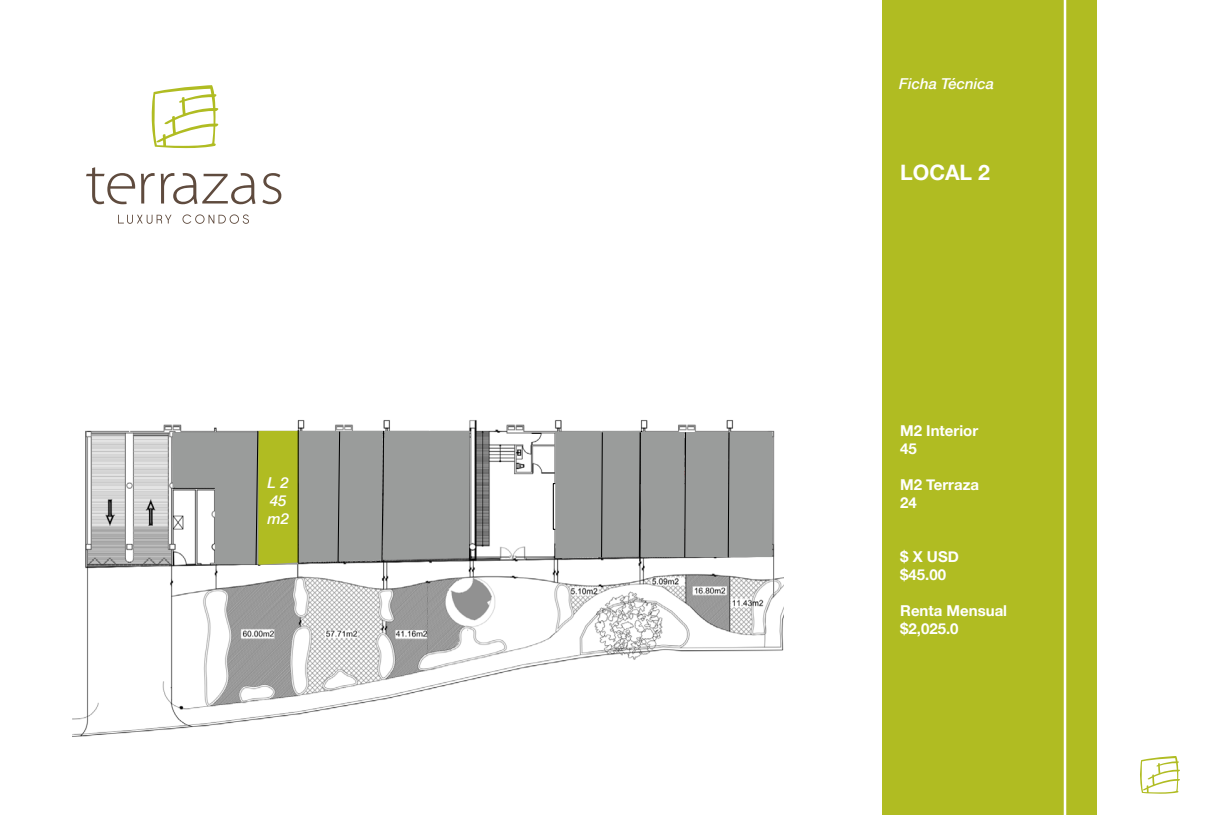
<style>
.page{position:relative;width:1205px;height:815px;background:#fff}
.page>*{position:absolute;margin:0;border:0;box-sizing:border-box;transform-origin:0 0}
.t1{font:700 21.25px "Helvetica Neue";color:#fff}
.t2{font:700 15px/18px "Helvetica Neue";color:#fff}
.t3{font:italic 500 15px/18px "Helvetica Neue";color:#fff}
</style>
<div class="page">
<div style="left:882px;top:0;width:215px;height:815px;background:#b0bc22"></div>
<svg style="left:86px;top:167px;width:49px;height:37px"></svg>
<svg style="left:141px;top:173px;width:14px;height:31px"></svg>
<svg style="left:161px;top:173px;width:94px;height:31px"></svg>
<svg style="left:262px;top:173px;width:19px;height:31px"></svg>
<svg style="left:151px;top:85px;width:67px;height:63px"></svg>
<svg style="left:118px;top:215px;width:53px;height:9px"></svg>
<svg style="left:182px;top:214px;width:67px;height:10px"></svg>
<svg style="left:1140px;top:756px;width:40px;height:38px"></svg>
<hr style="left:1064px;top:0;width:2px;height:815px;background:#fff">
<img style="left:72px;top:420px;width:711px;height:317px">
<div style="left:553px;top:483px;width:43px;height:47px;border:1px solid #000"></div>
<svg style="left:172px;top:430px;width:298px;height:136px;background:#a1a490"></svg>
<hr style="left:298px;top:430px;width:1px;height:133px;background:#000">
<svg style="left:555px;top:430px;width:217px;height:132px;background:#999a9a"></svg>
<p class="t3" style="left:267px;top:472px;width:23px">L 2<br>45 m2</p>
<p class="t3" style="left:899px;top:74px;width:96px">Ficha Técnica</p>
<h1 class="t1" style="left:900px;top:156px;width:91px">LOCAL 2</h1>
<p class="t2" style="left:900px;top:422px;width:80px">M2 Interior<br>45</p>
<p class="t2" style="left:900px;top:476px;width:80px">M2 Terraza<br>24</p>
<p class="t2" style="left:900px;top:548px;width:60px">$ X USD $45.00</p>
<p class="t2" style="left:900px;top:602px;width:108px">Renta Mensual $2,025.0</p>
</div>
